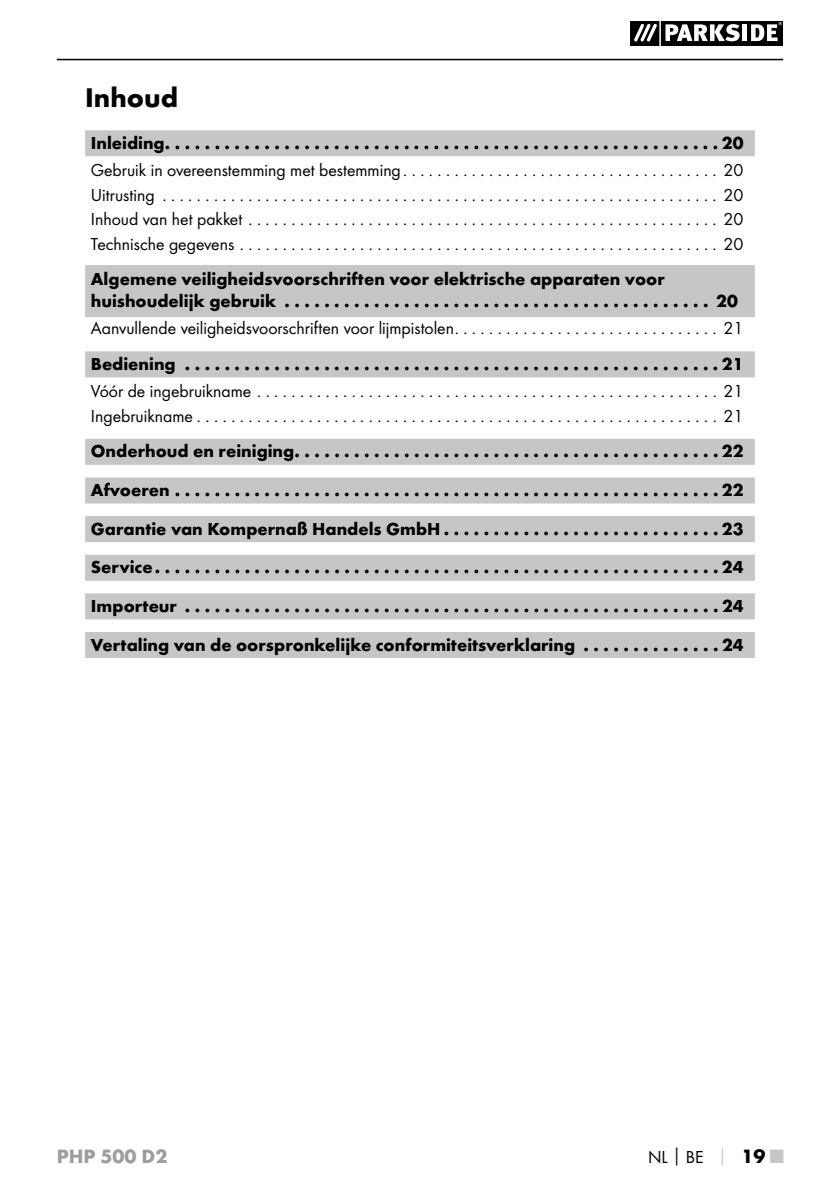
<style>
.page{position:relative;width:840px;height:1191px;background:#fff}
.page>*{position:absolute;margin:0;border:0;box-sizing:border-box;transform-origin:0 0}
.t1{font:700 28px "Futura";color:#000}
.t2{font:700 20px "Futura";color:#9d9d9c}
.t3{font:700 18px/38.6px "Futura";color:#000}
.t4{font:18px/24.4px "Futura Boo";color:#000;text-align:justify}
.s1{font-family:"Futura";font-weight:700}
.s2{font-family:"Futura";font-weight:700;color:#c6c6c6}
.s3{font-family:"Futura";font-weight:700;font-size:20px}
.s4{font-family:"Futura";font-weight:700;font-size:20px;color:#c6c6c6}
</style>
<div class="page">
<hr style="left:57px;top:59px;width:725px;height:1px;background:#000">
<svg style="left:630px;top:21px;width:152px;height:24px"></svg>
<div style="left:85px;top:130px;width:669px;height:26px;background:#c6c6c6"></div>
<div style="left:85px;top:265px;width:669px;height:52px;background:#c6c6c6"></div>
<div style="left:85px;top:351px;width:669px;height:26px;background:#c6c6c6"></div>
<div style="left:85px;top:439px;width:669px;height:26px;background:#c6c6c6"></div>
<div style="left:85px;top:477px;width:669px;height:26px;background:#c6c6c6"></div>
<div style="left:85px;top:516px;width:669px;height:26px;background:#c6c6c6"></div>
<div style="left:85px;top:555px;width:669px;height:26px;background:#c6c6c6"></div>
<div style="left:85px;top:593px;width:669px;height:26px;background:#c6c6c6"></div>
<div style="left:85px;top:632px;width:669px;height:26px;background:#c6c6c6"></div>
<h1 class="t1" style="left:85px;top:80px;width:94px">Inhoud</h1>
<p class="t3" style="left:91px;top:123px;width:653px">Inleiding . . . . . . . . . . . . . . . . . . . . . . . . . . . . . . . . . . . . . . . . . . . . . . . . . . . . . . . 20</p>
<p class="t4" style="left:91px;top:158px;width:654px">Gebruik in overeenstemming met bestemming . . . . . . . . . . . . . . . . . . . . . . . . . . . . . . . . . . . . . 20<br>Uitrusting . . . . . . . . . . . . . . . . . . . . . . . . . . . . . . . . . . . . . . . . . . . . . . . . . . . . . . . . . . . . . . . . . 20<br>Inhoud van het pakket . . . . . . . . . . . . . . . . . . . . . . . . . . . . . . . . . . . . . . . . . . . . . . . . . . . . . . . 20<br>Technische gegevens . . . . . . . . . . . . . . . . . . . . . . . . . . . . . . . . . . . . . . . . . . . . . . . . . . . . . . . . 20</p>
<p class="t3" style="left:91px;top:268px;width:648px;line-height:21.6px">Algemene veiligheidsvoorschriften voor elektrische apparaten voor huishoudelijk gebruik . . . . . . . . . . . . . . . . . . . . . . . . . . . . . . . . . . . . . . . . . . . 20</p>
<p class="t4" style="left:91px;top:316px;width:653px">Aanvullende veiligheidsvoorschriften voor lijmpistolen . . . . . . . . . . . . . . . . . . . . . . . . . . . . . . . 21</p>
<p class="t3" style="left:91px;top:344px;width:653px">Bediening . . . . . . . . . . . . . . . . . . . . . . . . . . . . . . . . . . . . . . . . . . . . . . . . . . . . . 21</p>
<p class="t4" style="left:91px;top:379px;width:653px">Vóór de ingebruikname . . . . . . . . . . . . . . . . . . . . . . . . . . . . . . . . . . . . . . . . . . . . . . . . . . . . . . 21<br>Ingebruikname . . . . . . . . . . . . . . . . . . . . . . . . . . . . . . . . . . . . . . . . . . . . . . . . . . . . . . . . . . . . . 21</p>
<p class="t3" style="left:91px;top:432px;width:654px;text-align:justify">Onderhoud en reiniging . . . . . . . . . . . . . . . . . . . . . . . . . . . . . . . . . . . . . . . . . . 22<br>Afvoeren . . . . . . . . . . . . . . . . . . . . . . . . . . . . . . . . . . . . . . . . . . . . . . . . . . . . . . 22<br>Garantie van Kompernaß Handels GmbH . . . . . . . . . . . . . . . . . . . . . . . . . . . 23<br>Service . . . . . . . . . . . . . . . . . . . . . . . . . . . . . . . . . . . . . . . . . . . . . . . . . . . . . . . . 24<br>Importeur . . . . . . . . . . . . . . . . . . . . . . . . . . . . . . . . . . . . . . . . . . . . . . . . . . . . . 24<br>Vertaling van de oorspronkelijke conformiteitsverklaring . . . . . . . . . . . . . 24</p>
<p class="t2" style="left:57px;top:1143px;width:112px">PHP 500 D2</p>
<p class="t4" style="left:647px;top:1144px;width:137px">NL<span class="s1">│</span>BE <span class="s2">│</span> <span class="s3">19</span> <span class="s4">■</span></p>
</div>
